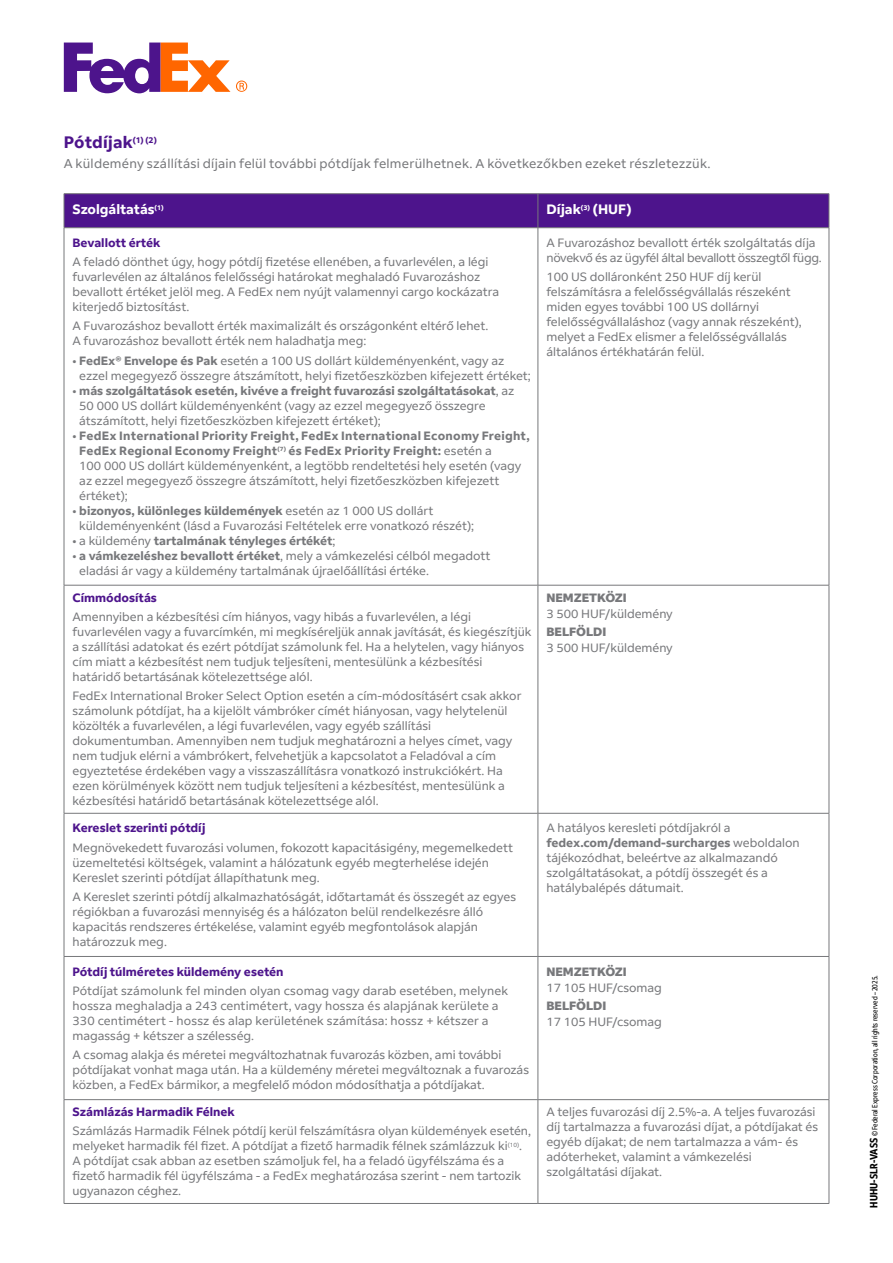
<style>
.page{position:relative;width:893px;height:1263px;background:#fff}
.page>*{position:absolute;margin:0;border:0;box-sizing:border-box;transform-origin:0 0}
.PC22_TITRE_PARAGRAPHE{font:700 16.5px "Fed Ex Sans";letter-spacing:.01em;color:#4d148c}
.PC22_TETIÈRE_VASS_OK{font:700 13.5px "Fed Ex Sans";color:#fff}
.PC22_PARAGRAPHE{font:12.75px "Fed Ex Sans";letter-spacing:.015em;color:#77787b}
.PC22_PARA_STAND_TABLEAU{font:12px/15px "Fed Ex Sans";color:#77787b}
.PC22_PARA_STAND_TAB_ESP_AVANT{font:12px/15px "Fed Ex Sans";color:#77787b}
.PC22_PARA_STAND_TAB_ESP_AVANT-2{font:12px/15px "Fed Ex Sans";letter-spacing:-.02em;color:#77787b}
.PC22_PARA_STAND_TABLEAU-2{font:700 12px "Fed Ex Sans";color:#4d148c}
.PC22_PARA_STAND_TABLEAU-3{font:700 12px "Fed Ex Sans";color:#77787b}
.PC22_INTER_CAPITAL{font:800 12px "Fed Ex Sans";color:#77787b}
.PC22_TETIERE_BOLD_VASS_OK{font:700 12px "Fed Ex Sans";color:#4d148c}
.t1{font:condensed 7.5px "Fed Ex Sans";color:#000}
.s1{font-weight:700}
.s2{font-weight:400}
.s3{font-weight:700;font-size:10.5px}
</style>
<div class="page">
<div style="left:65px;top:194px;width:764px;height:33px;background:#4d148c"></div>
<hr style="left:64px;top:193px;width:474px;height:1px;background:#77787b">
<hr style="left:64px;top:194px;width:1px;height:33px;background:#77787b">
<hr style="left:538px;top:193px;width:291px;height:1px;background:#77787b">
<hr style="left:538px;top:194px;width:1px;height:33px;background:#77787b">
<hr style="left:829px;top:194px;width:1px;height:33px;background:#77787b">
<hr style="left:64px;top:227px;width:474px;height:1px;background:#77787b">
<hr style="left:538px;top:227px;width:291px;height:1px;background:#77787b">
<hr style="left:64px;top:228px;width:1px;height:357px;background:#77787b">
<hr style="left:538px;top:228px;width:1px;height:357px;background:#77787b">
<hr style="left:829px;top:228px;width:1px;height:357px;background:#77787b">
<hr style="left:64px;top:585px;width:474px;height:1px;background:#77787b">
<hr style="left:64px;top:585px;width:1px;height:228px;background:#77787b">
<hr style="left:538px;top:585px;width:291px;height:1px;background:#77787b">
<hr style="left:538px;top:585px;width:1px;height:228px;background:#77787b">
<hr style="left:829px;top:585px;width:1px;height:228px;background:#77787b">
<hr style="left:64px;top:813px;width:474px;height:1px;background:#77787b">
<hr style="left:64px;top:813px;width:1px;height:143px;background:#77787b">
<hr style="left:538px;top:813px;width:291px;height:1px;background:#77787b">
<hr style="left:538px;top:813px;width:1px;height:143px;background:#77787b">
<hr style="left:829px;top:813px;width:1px;height:143px;background:#77787b">
<hr style="left:64px;top:956px;width:474px;height:1px;background:#77787b">
<hr style="left:64px;top:957px;width:1px;height:142px;background:#77787b">
<hr style="left:538px;top:956px;width:291px;height:1px;background:#77787b">
<hr style="left:538px;top:957px;width:1px;height:142px;background:#77787b">
<hr style="left:829px;top:957px;width:1px;height:142px;background:#77787b">
<hr style="left:64px;top:1099px;width:474px;height:1px;background:#77787b">
<hr style="left:64px;top:1100px;width:1px;height:103px;background:#77787b">
<hr style="left:538px;top:1099px;width:291px;height:1px;background:#77787b">
<hr style="left:538px;top:1100px;width:1px;height:103px;background:#77787b">
<hr style="left:829px;top:1100px;width:1px;height:103px;background:#77787b">
<hr style="left:64px;top:1203px;width:474px;height:1px;background:#77787b">
<hr style="left:538px;top:1203px;width:291px;height:1px;background:#77787b">
<svg style="left:236px;top:80px;width:11px;height:12px"></svg>
<svg style="left:64px;top:43px;width:166px;height:50px"></svg>
<p class="PC22_TITRE_PARAGRAPHE" style="left:64px;top:133px;width:95px">Pótdíjak<sup>(1)</sup> <sup>(2)</sup></p>
<p class="PC22_PARAGRAPHE" style="left:64px;top:156px;width:648px">A küldemény szállítási díjain felül további pótdíjak felmerülhetnek. A következőkben ezeket részletezzük.</p>
<p class="PC22_TETIÈRE_VASS_OK" style="left:73px;top:201px;width:93px">Szolgáltatás<sup>(1)</sup></p>
<p class="PC22_TETIÈRE_VASS_OK" style="left:546px;top:201px;width:87px">Díjak<sup>(3)</sup> (HUF)</p>
<p class="PC22_TETIERE_BOLD_VASS_OK" style="left:73px;top:236px;width:89px">Bevallott érték</p>
<p class="PC22_PARA_STAND_TAB_ESP_AVANT" style="left:73px;top:254px;width:428px">A feladó dönthet úgy, hogy pótdíj fizetése ellenében, a fuvarlevélen, a légi fuvarlevélen az általános felelősségi határokat meghaladó Fuvarozáshoz bevallott értéket jelöl meg. A FedEx nem nyújt valamennyi cargo kockázatra kiterjedő biztosítást.</p>
<p class="PC22_PARA_STAND_TAB_ESP_AVANT" style="left:73px;top:319px;width:417px">A Fuvarozáshoz bevallott érték maximalizált és országonként eltérő lehet.<br>A fuvarozáshoz bevallott érték nem haladhatja meg:</p>
<p class="PC22_PARA_STAND_TAB_ESP_AVANT" style="left:79px;top:353px;width:453px;text-indent:-7px">• <span class="s1">FedEx® Envelope és Pak</span> esetén a 100 US dollárt küldeményenként, vagy az ezzel megegyező összegre átszámított, helyi fizetőeszközben kifejezett értéket;</p>
<p class="PC22_PARA_STAND_TABLEAU" style="left:79px;top:383px;width:437px;text-indent:-7px">• <span class="s1">más szolgáltatások esetén, kivéve a freight fuvarozási szolgáltatásokat</span>, az<br>50 000 US dollárt küldeményenként (vagy az ezzel megegyező összegre átszámított, helyi fizetőeszközben kifejezett értéket);</p>
<p class="PC22_PARA_STAND_TABLEAU" style="left:79px;top:428px;width:452px;text-indent:-7px">• <span class="s1">FedEx International Priority Freight, FedEx International Economy Freight, FedEx Regional Economy Freight</span><sup>(7)</sup> <span class="s1">és FedEx Priority Freight:</span> esetén a<br>100 000 US dollárt küldeményenként, a legtöbb rendeltetési hely esetén (vagy az ezzel megegyező összegre átszámított, helyi fizetőeszközben kifejezett értéket);</p>
<p class="PC22_PARA_STAND_TABLEAU" style="left:79px;top:503px;width:396px;text-indent:-7px">• <span class="s1">bizonyos, különleges küldemények</span> esetén az 1 000 US dollárt küldeményenként (lásd a Fuvarozási Feltételek erre vonatkozó részét);</p>
<p class="PC22_PARA_STAND_TABLEAU-3" style="left:73px;top:533px;width:265px"><span class="s2">• a küldemény</span> tartalmának tényleges értékét<span class="s2">;</span></p>
<p class="PC22_PARA_STAND_TABLEAU" style="left:79px;top:548px;width:413px;text-indent:-7px">• <span class="s1">a vámkezeléshez bevallott értéket</span>, mely a vámkezelési célból megadott eladási ár vagy a küldemény tartalmának újraelőállítási értéke.</p>
<p class="PC22_PARA_STAND_TAB_ESP_AVANT-2" style="left:546px;top:235px;width:277px">A Fuvarozáshoz bevallott érték szolgáltatás díja növekvő és az ügyfél által bevallott összegtől függ.</p>
<p class="PC22_PARA_STAND_TAB_ESP_AVANT" style="left:546px;top:269px;width:257px">100 US dolláronként 250 HUF díj kerül felszámításra a felelősségvállalás részeként miden egyes további 100 US dollárnyi felelősségvállaláshoz (vagy annak részeként), melyet a FedEx elismer a felelősségvállalás általános értékhatárán felül.</p>
<p class="PC22_PARA_STAND_TABLEAU-2" style="left:73px;top:590px;width:86px">Címmódosítás</p>
<p class="PC22_PARA_STAND_TABLEAU" style="left:73px;top:609px;width:460px">Amennyiben a kézbesítési cím hiányos, vagy hibás a fuvarlevélen, a légi fuvarlevélen vagy a fuvarcímkén, mi megkíséreljük annak javítását, és kiegészítjük a szállítási adatokat és ezért pótdíjat számolunk fel. Ha a helytelen, vagy hiányos cím miatt a kézbesítést nem tudjuk teljesíteni, mentesülünk a kézbesítési határidő betartásának kötelezettsége alól.</p>
<p class="PC22_PARA_STAND_TABLEAU" style="left:73px;top:688px;width:450px">FedEx International Broker Select Option esetén a cím-módosításért csak akkor számolunk pótdíjat, ha a kijelölt vámbróker címét hiányosan, vagy helytelenül közölték a fuvarlevélen, a légi fuvarlevélen, vagy egyéb szállítási dokumentumban. Amennyiben nem tudjuk meghatározni a helyes címet, vagy nem tudjuk elérni a vámbrókert, felvehetjük a kapcsolatot a Feladóval a cím egyeztetése érdekében vagy a visszaszállításra vonatkozó instrukciókért. Ha ezen körülmények között nem tudjuk teljesíteni a kézbesítést, mentesülünk a kézbesítési határidő betartásának kötelezettsége alól.</p>
<p class="PC22_PARA_STAND_TABLEAU-2" style="left:73px;top:821px;width:134px">Kereslet szerinti pótdíj</p>
<p class="PC22_PARA_STAND_TABLEAU" style="left:73px;top:840px;width:442px">Megnövekedett fuvarozási volumen, fokozott kapacitásigény, megemelkedett üzemeltetési költségek, valamint a hálózatunk egyéb megterhelése idején<br>Kereslet szerinti pótdíjat állapíthatunk meg.</p>
<p class="PC22_PARA_STAND_TABLEAU" style="left:73px;top:889px;width:445px">A Kereslet szerinti pótdíj alkalmazhatóságát, időtartamát és összegét az egyes régiókban a fuvarozási mennyiség és a hálózaton belül rendelkezésre álló kapacitás rendszeres értékelése, valamint egyéb megfontolások alapján határozzuk meg.</p>
<p class="PC22_PARA_STAND_TABLEAU-2" style="left:73px;top:964px;width:213px">Pótdíj túlméretes küldemény esetén</p>
<p class="PC22_PARA_STAND_TABLEAU" style="left:73px;top:983px;width:437px">Pótdíjat számolunk fel minden olyan csomag vagy darab esetében, melynek hossza meghaladja a 243 centimétert, vagy hossza és alapjának kerülete a 330 centimétert - hossz és alap kerületének számítása: hossz + kétszer a magasság + kétszer a szélesség.</p>
<p class="PC22_PARA_STAND_TABLEAU" style="left:73px;top:1047px;width:458px">A csomag alakja és méretei megváltozhatnak fuvarozás közben, ami további pótdíjakat vonhat maga után. Ha a küldemény méretei megváltoznak a fuvarozás közben, a FedEx bármikor, a megfelelő módon módosíthatja a pótdíjakat.</p>
<p class="PC22_PARA_STAND_TABLEAU-2" style="left:73px;top:1105px;width:164px">Számlázás Harmadik Félnek</p>
<p class="PC22_PARA_STAND_TABLEAU" style="left:73px;top:1124px;width:460px">Számlázás Harmadik Félnek pótdíj kerül felszámításra olyan küldemények esetén, melyeket harmadik fél fizet. A pótdíjat a fizető harmadik félnek számlázzuk ki<sup>(10)</sup>.</p>
<p class="PC22_PARA_STAND_TABLEAU" style="left:73px;top:1154px;width:450px">A pótdíjat csak abban az esetben számoljuk fel, ha a feladó ügyfélszáma és a fizető harmadik fél ügyfélszáma - a FedEx meghatározása szerint - nem tartozik ugyanazon céghez.</p>
<p class="PC22_INTER_CAPITAL" style="left:546px;top:590px;width:82px">NEMZETKÖZI</p>
<p class="PC22_PARA_STAND_TABLEAU" style="left:546px;top:606px;width:128px">3 500 HUF/küldemény</p>
<p class="PC22_INTER_CAPITAL" style="left:546px;top:625px;width:61px">BELFÖLDI</p>
<p class="PC22_PARA_STAND_TABLEAU" style="left:546px;top:640px;width:128px">3 500 HUF/küldemény</p>
<p class="PC22_PARA_STAND_TABLEAU" style="left:546px;top:821px;width:255px">A hatályos keresleti pótdíjakról a <span class="s1">fedex.com/demand-surcharges</span> weboldalon tájékozódhat, beleértve az alkalmazandó szolgáltatásokat, a pótdíj összegét és a hatálybalépés dátumait.</p>
<p class="PC22_INTER_CAPITAL" style="left:546px;top:964px;width:82px">NEMZETKÖZI</p>
<p class="PC22_PARA_STAND_TABLEAU" style="left:546px;top:980px;width:117px">17 105 HUF/csomag</p>
<p class="PC22_INTER_CAPITAL" style="left:546px;top:998px;width:61px">BELFÖLDI</p>
<p class="PC22_PARA_STAND_TABLEAU" style="left:546px;top:1014px;width:117px">17 105 HUF/csomag</p>
<p class="PC22_PARA_STAND_TABLEAU" style="left:546px;top:1104px;width:273px">A teljes fuvarozási díj 2.5%-a. A teljes fuvarozási díj tartalmazza a fuvarozási díjat, a pótdíjakat és egyéb díjakat; de nem tartalmazza a vám- és adóterheket, valamint a vámkezelési szolgáltatási díjakat.</p>
<p class="t1" style="left:870px;top:1208px;width:234px;rotate:-90deg"><span class="s3">HUHU-SLR-VASS</span> © Federal Express Corporation, all rights reserved – 2025.</p>
</div>
